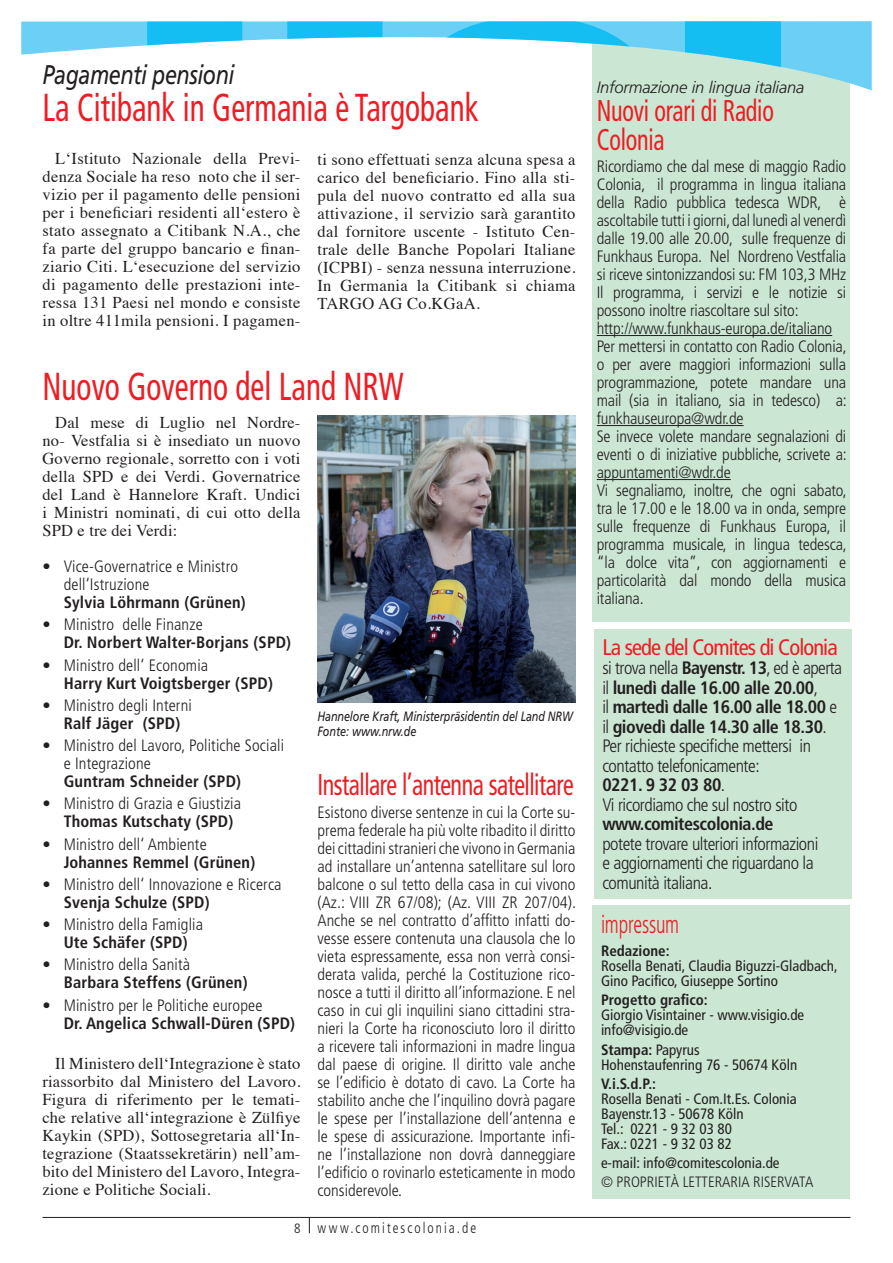
<style>
.page{position:relative;width:893px;height:1263px;background:#fff}
.page>*{position:absolute;margin:0;border:0;box-sizing:border-box;transform-origin:0 0}
.t1{font:condensed 39px "Frutiger";color:#ee1d23;scale:.8 1}
.t2{font:condensed 30px/28.5px "Frutiger";letter-spacing:-.02em;color:#ee1d23;scale:.8 1}
.t3{font:italic 27px "Frutiger";letter-spacing:-.02em;color:#231f20;scale:.8 1}
.t4{font:300 condensed 25.5px "Frutiger";letter-spacing:-.01em;color:#ee1d23;scale:.8 1}
.t5{font:condensed 22.5px "Frutiger";letter-spacing:-.04em;color:#ee1d23}
.t6{font:300 condensed 18px/19.5px "Frutiger";letter-spacing:-.025em;color:#231f20}
.t7{font:700 condensed 18px "Frutiger";letter-spacing:-.025em;color:#231f20}
.t8{font:300 condensed 16.5px/18px "Frutiger";letter-spacing:-.01em;color:#231f20}
.t9{font:16.5px/18px "Times";letter-spacing:.01em;color:#231f20;text-align:justify}
.t10{font:300 condensed 16.5px/18px "Frutiger";letter-spacing:.01em;color:#231f20}
.t11{font:700 condensed 16.5px "Frutiger";letter-spacing:.01em;color:#231f20}
.t12{font:italic 300 16.5px "Frutiger";letter-spacing:-.01em;color:#231f20}
.t13{font:condensed 15px/15px "Frutiger";color:#231f20}
.t14{font:700 condensed 15px "Frutiger";color:#231f20}
.t15{font:300 condensed 15px "Frutiger";color:#231f20}
.t16{font:300 condensed 15px "Frutiger";letter-spacing:.155em;color:#231f20;scale:.9 1}
.t17{font:italic 13.5px/15px "Frutiger";letter-spacing:-.01em;color:#231f20;scale:.8 1}
.s1{font-size:13.5px}
.s2{font-weight:700}
</style>
<div class="page">
<div style="left:594px;top:629px;width:258px;height:270px;background:#cbe6d3"></div>
<div style="left:592px;top:40px;width:258px;height:582px;background:#cbe6d3"></div>
<hr style="left:597px;top:335px;width:235px;height:1px;background:#231f20">
<hr style="left:597px;top:425px;width:147px;height:1px;background:#231f20">
<hr style="left:597px;top:479px;width:134px;height:1px;background:#231f20">
<div style="left:592px;top:906px;width:258px;height:293px;background:#cbe6d3"></div>
<svg style="left:309px;top:1218px;width:1px;height:15px"></svg>
<hr style="left:43px;top:1217px;width:807px;height:1px;background:#231f20">
<svg style="left:21px;top:21px;width:851px;height:70px;fill:#6bcff6"></svg>
<svg style="left:147px;top:21px;width:235px;height:70px"></svg>
<svg style="left:399px;top:21px;width:268px;height:70px"></svg>
<svg style="left:685px;top:21px;width:95px;height:70px;fill:#15bef2"></svg>
<img style="left:317px;top:416px;width:258px;height:287px">
<h3 class="t3" style="left:43px;top:59px;width:241px">Pagamenti pensioni</h3>
<h1 class="t1" style="left:43px;top:85px;width:547px">La Citibank in Germania è Targobank</h1>
<p class="t9" style="left:43px;top:148px;width:259px;text-indent:13px">L‘Istituto Nazionale della Previ&shy;denza Sociale ha reso noto che il ser&shy;vizio per il pagamento delle pensioni per i beneficiari residenti all‘estero è stato assegnato a Citibank N.A., che fa parte del gruppo bancario e finan&shy;ziario Citi. L‘esecuzione del servizio di pagamento delle prestazioni inte&shy;ressa 131 Paesi nel mondo e consiste in oltre 411mila pensioni. I pagamen-</p>
<p class="t9" style="left:317px;top:149px;width:260px">ti sono effettuati senza alcuna spesa a carico del beneficiario. Fino alla sti&shy;pula del nuovo contratto ed alla sua attivazione, il servizio sarà garantito dal fornitore uscente - Istituto Cen&shy;trale delle Banche Popolari Italiane (ICPBI) - senza nessuna interruzione.<br>In Germania la Citibank si chiama TARGO AG Co.KGaA.</p>
<h1 class="t1" style="left:43px;top:364px;width:453px">Nuovo Governo del Land NRW</h1>
<p class="t9" style="left:43px;top:412px;width:260px;text-indent:13px">Dal mese di Luglio nel Nordre&shy;no- Vestfalia si è insediato un nuovo Governo regionale, sorretto con i voti della SPD e dei Verdi. Governatrice del Land è Hannelore Kraft. Undici i Ministri nominati, di cui otto della SPD e tre dei Verdi:</p>
<p class="t10" style="left:64px;top:558px;width:176px;text-indent:-21px">• Vice-Governatrice e Ministro dell‘Istruzione</p>
<p class="t11" style="left:64px;top:593px;width:184px">Sylvia Löhrmann (Grünen)</p>
<p class="t10" style="left:43px;top:616px;width:162px">• Ministro delle Finanze</p>
<p class="t11" style="left:64px;top:633px;width:229px">Dr. Norbert Walter-Borjans (SPD)</p>
<p class="t10" style="left:43px;top:656px;width:167px">• Ministro dell‘ Economia</p>
<p class="t11" style="left:64px;top:673px;width:211px">Harry Kurt Voigtsberger (SPD)</p>
<p class="t10" style="left:42px;top:696px;width:151px">• Ministro degli Interni</p>
<p class="t11" style="left:64px;top:713px;width:118px">Ralf Jäger (SPD)</p>
<p class="t10" style="left:64px;top:737px;width:222px;text-indent:-21px">• Ministro del Lavoro, Politiche Sociali e Integrazione</p>
<p class="t11" style="left:64px;top:772px;width:179px">Guntram Schneider (SPD)</p>
<p class="t10" style="left:42px;top:795px;width:200px">• Ministro di Grazia e Giustizia</p>
<p class="t11" style="left:64px;top:812px;width:171px">Thomas Kutschaty (SPD)</p>
<p class="t10" style="left:42px;top:835px;width:166px">• Ministro dell‘ Ambiente</p>
<p class="t11" style="left:64px;top:852px;width:193px">Johannes Remmel (Grünen)</p>
<p class="t10" style="left:42px;top:875px;width:241px">• Ministro dell‘ Innovazione e Ricerca</p>
<p class="t11" style="left:64px;top:892px;width:147px">Svenja Schulze (SPD)</p>
<p class="t10" style="left:42px;top:916px;width:162px">• Ministro della Famiglia</p>
<p class="t11" style="left:64px;top:933px;width:125px">Ute Schäfer (SPD)</p>
<p class="t10" style="left:42px;top:956px;width:149px">• Ministro della Sanità</p>
<p class="t11" style="left:64px;top:973px;width:185px">Barbara Steffens (Grünen)</p>
<p class="t10" style="left:42px;top:996px;width:221px">• Ministro per le Politiche europee</p>
<p class="t11" style="left:64px;top:1013px;width:233px">Dr. Angelica Schwall-Düren (SPD)</p>
<p class="t9" style="left:42px;top:1053px;width:260px;text-indent:13px">Il Ministero dell‘Integrazione è stato riassorbito dal Ministero del Lavoro.<br>Figura di riferimento per le temati&shy;che relative all‘integrazione è Zülfiye Kaykin (SPD), Sottosegretaria all‘In&shy;tegrazione (Staatssekretärin) nell’am&shy;bito del Ministero del Lavoro, Integra&shy;zione e Politiche Sociali.</p>
<p class="t17" style="left:317px;top:709px;width:321px">Hannelore Kraft, Ministerpräsidentin del Land NRW<br>Fonte: www.nrw.de</p>
<h2 class="t2" style="left:317px;top:771px;width:322px">Installare l’antenna satellitare</h2>
<p class="t8" style="left:317px;top:803px;width:260px;text-align:justify">Esistono diverse sentenze in cui la Corte su&shy;prema federale ha più volte ribadito il diritto dei cittadini stranieri che vivono in Germania ad installare un’antenna satellitare sul loro balcone o sul tetto della casa in cui vivono (Az.: VIII ZR 67/08); (Az. VIII ZR 207/04).<br>Anche se nel contratto d’affitto infatti do&shy;vesse essere contenuta una clausola che lo vieta espressamente, essa non verrà consi&shy;derata valida, perché la Costituzione rico&shy;nosce a tutti il diritto all’informazione. E nel caso in cui gli inquilini siano cittadini stra&shy;nieri la Corte ha riconosciuto loro il diritto a ricevere tali informazioni in madre lingua dal paese di origine. Il diritto vale anche se l’edificio è dotato di cavo. La Corte ha stabilito anche che l’inquilino dovrà pagare le spese per l’installazione dell’antenna e le spese di assicurazione. Importante infi&shy;ne l’installazione non dovrà danneggiare l’edificio o rovinarlo esteticamente in modo considerevole.</p>
<p class="t16" style="left:294px;top:1219px;width:204px"><span class="s1">8</span> www.comitescolonia.de</p>
<p class="t12" style="left:597px;top:77px;width:209px">Informazione in lingua italiana</p>
<h2 class="t2" style="left:597px;top:97px;width:223px">Nuovi orari di Radio<br>Colonia</h2>
<p class="t8" style="left:597px;top:157px;width:252px">Ricordiamo che dal mese di maggio Radio Colonia, il programma in lingua italiana della Radio pubblica tedesca WDR, è ascoltabile tutti i giorni, dal lunedì al venerdì dalle 19.00 alle 20.00, sulle frequenze di Funkhaus Europa. Nel Nordreno Vestfalia si riceve sintonizzandosi su: FM 103,3 MHz Il programma, i servizi e le notizie si possono inoltre riascoltare sul sito: http://www.funkhaus-europa.de/italiano Per mettersi in contatto con Radio Colonia, o per avere maggiori informazioni sulla programmazione, potete mandare una mail (sia in italiano, sia in tedesco) a: funkhauseuropa@wdr.de<br>Se invece volete mandare segnalazioni di eventi o di iniziative pubbliche, scrivete a: appuntamenti@wdr.de<br>Vi segnaliamo, inoltre, che ogni sabato, tra le 17.00 e le 18.00 va in onda, sempre sulle frequenze di Funkhaus Europa, il programma musicale, in lingua tedesca, “la dolce vita”, con aggiornamenti e particolarità dal mondo della musica italiana.</p>
<h3 class="t5" style="left:602px;top:634px;width:237px">La sede del Comites di Colonia</h3>
<p class="t6" style="left:602px;top:658px;width:241px">si trova nella <span class="s2">Bayenstr. 13</span>, ed è aperta il <span class="s2">lunedì dalle 16.00 alle 20.00</span>,<br>il <span class="s2">martedì dalle 16.00 alle 18.00</span> e il <span class="s2">giovedì dalle 14.30 alle 18.30</span>.<br>Per richieste specifiche mettersi in contatto telefonicamente:<br><span class="s2">0221. 9 32 03 80</span>.<br>Vi ricordiamo che sul nostro sito</p>
<p class="t7" style="left:602px;top:813px;width:173px">www.comitescolonia.de</p>
<p class="t6" style="left:602px;top:834px;width:217px">potete trovare ulteriori informazioni e aggiornamenti che riguardano la comunità italiana.</p>
<h3 class="t4" style="left:601px;top:909px;width:99px">impressum</h3>
<p class="t14" style="left:601px;top:942px;width:70px">Redazione:</p>
<p class="t13" style="left:601px;top:958px;width:238px">Rosella Benati, Claudia Biguzzi-Gladbach,<br>Gino Pacifico, Giuseppe Sortino</p>
<p class="t14" style="left:601px;top:991px;width:108px">Progetto grafico:</p>
<p class="t13" style="left:601px;top:1008px;width:205px">Giorgio Visintainer - www.visigio.de info@visigio.de</p>
<p class="t13" style="left:601px;top:1042px;width:198px"><span class="s2">Stampa:</span> Papyrus<br>Hohenstaufenring 76 - 50674 Köln</p>
<p class="t14" style="left:601px;top:1075px;width:57px">V.i.S.d.P.:</p>
<p class="t13" style="left:601px;top:1091px;width:197px">Rosella Benati - Com.It.Es. Colonia<br>Bayenstr.13 - 50678 Köln<br>Tel.: 0221 - 9 32 03 80<br>Fax.: 0221 - 9 32 03 82</p>
<p class="t13" style="left:601px;top:1155px;width:180px">e-mail: info@comitescolonia.de</p>
<p class="t15" style="left:601px;top:1173px;width:214px">© PROPRIETÀ LETTERARIA RISERVATA</p>
</div>
